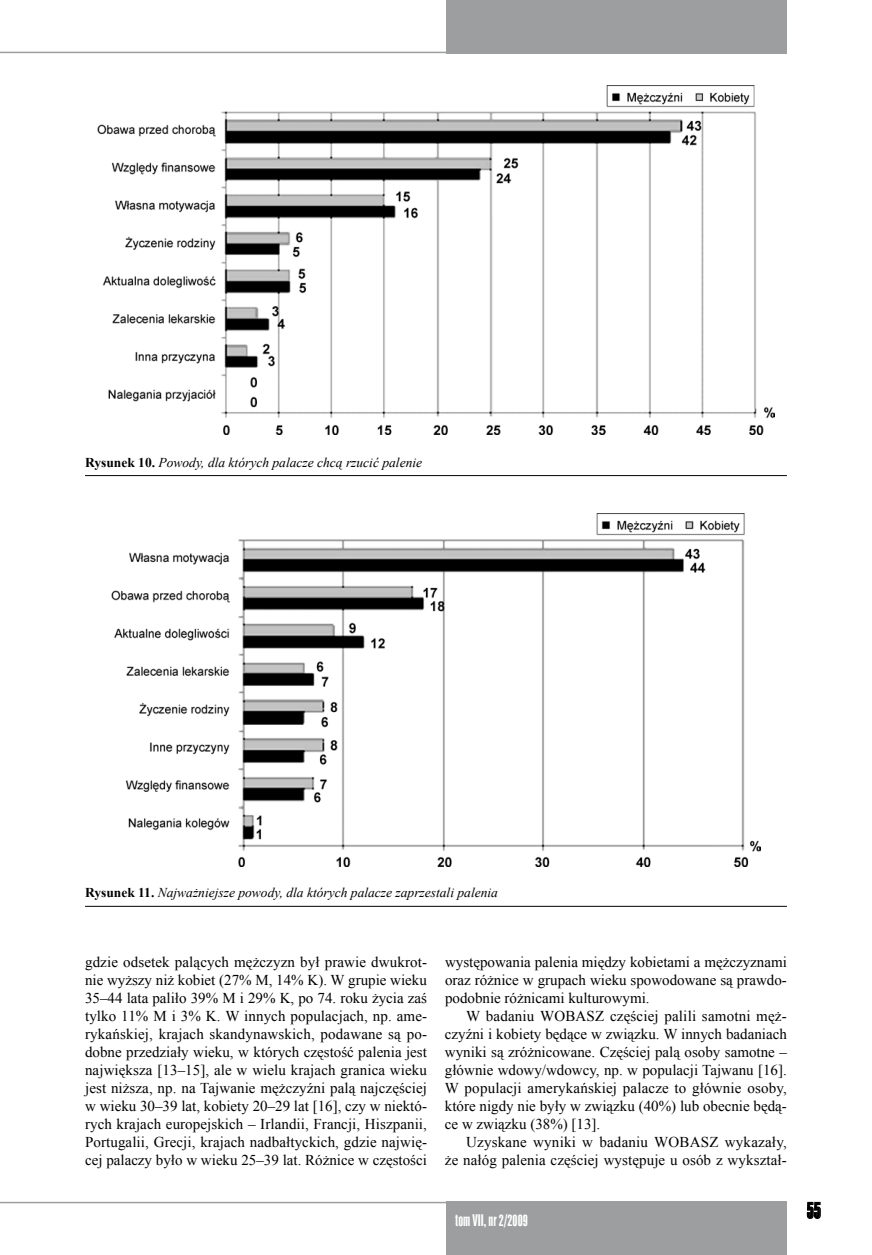
<style>
.page{position:relative;width:872px;height:1255px;background:#fff}
.page>*{position:absolute;margin:0;border:0;box-sizing:border-box;transform-origin:0 0}
.t1{font:21px "Swis 924 EU Normal";color:#000}
.t2{font:15px/18px "Times New Roman";color:#000;text-align:justify}
.t3{font:15px "Swis 924 EU Normal";letter-spacing:.005em;color:#fff}
.t4{font:italic 13.5px "Times New Roman";color:#000}
.s1{font-weight:700;font-style:normal}
</style>
<div class="page">
<hr style="left:0;top:52px;width:446px;height:1px;background:#9c9e9f">
<hr style="left:0;top:1201px;width:446px;height:2px;background:#9c9e9f">
<div style="left:446px;top:1201px;width:341px;height:53px;background:#9c9e9f"></div>
<svg style="left:807px;top:1201px;width:13px;height:17px"></svg>
<div style="left:446px;top:0;width:341px;height:53px;background:#9c9e9f"></div>
<hr style="left:85px;top:475px;width:702px;height:1px;background:#000">
<img style="left:97px;top:85px;width:677px;height:350px">
<img style="left:111px;top:513px;width:649px;height:353px">
<hr style="left:85px;top:905px;width:702px;height:1px;background:#000">
<p class="t4" style="left:85px;top:453px;width:338px"><span class="s1">Rysunek 10.</span> Powody, dla których palacze chcą rzucić palenie</p>
<p class="t4" style="left:85px;top:883px;width:414px"><span class="s1">Rysunek 11.</span> Najważniejsze powody, dla których palacze zaprzestali palenia</p>
<p class="t2" style="left:85px;top:952px;width:343px">gdzie odsetek palących mężczyzn był prawie dwukrot&shy;nie wyższy niż kobiet (27% M, 14% K). W grupie wieku 35–44 lata paliło 39% M i 29% K, po 74. roku życia zaś tylko 11% M i 3% K. W innych populacjach, np. ame&shy;rykańskiej, krajach skandynawskich, podawane są po&shy;dobne przedziały wieku, w których częstość palenia jest największa [13–15], ale w wielu krajach granica wieku jest niższa, np. na Tajwanie mężczyźni palą najczęściej w wieku 30–39 lat, kobiety 20–29 lat [16], czy w niektó&shy;rych krajach europejskich – Irlandii, Francji, Hiszpanii, Portugalii, Grecji, krajach nadbałtyckich, gdzie najwię&shy;cej palaczy było w wieku 25–39 lat. Różnice w częstości</p>
<p class="t2" style="left:445px;top:952px;width:343px">występowania palenia między kobietami a mężczyznami oraz różnice w grupach wieku spowodowane są prawdo&shy;podobnie różnicami kulturowymi.</p>
<p class="t2" style="left:445px;top:1006px;width:343px;text-indent:21px">W badaniu WOBASZ częściej palili samotni męż&shy;czyźni i kobiety będące w związku. W innych badaniach wyniki są zróżnicowane. Częściej palą osoby samotne – głównie wdowy/wdowcy, np. w populacji Tajwanu [16].<br>W populacji amerykańskiej palacze to głównie osoby, które nigdy nie były w związku (40%) lub obecnie będą&shy;ce w związku (38%) [13].</p>
<p class="t2" style="left:445px;top:1132px;width:343px;text-align:right">Uzyskane wyniki w badaniu WOBASZ wykazały,<br>że nałóg palenia częściej występuje u osób z wykształ-</p>
<p class="t3" style="left:455px;top:1211px;width:74px">tom VII, nr 2/2009</p>
<h1 class="t1" style="left:806px;top:1197px;width:16px">55</h1>
</div>
